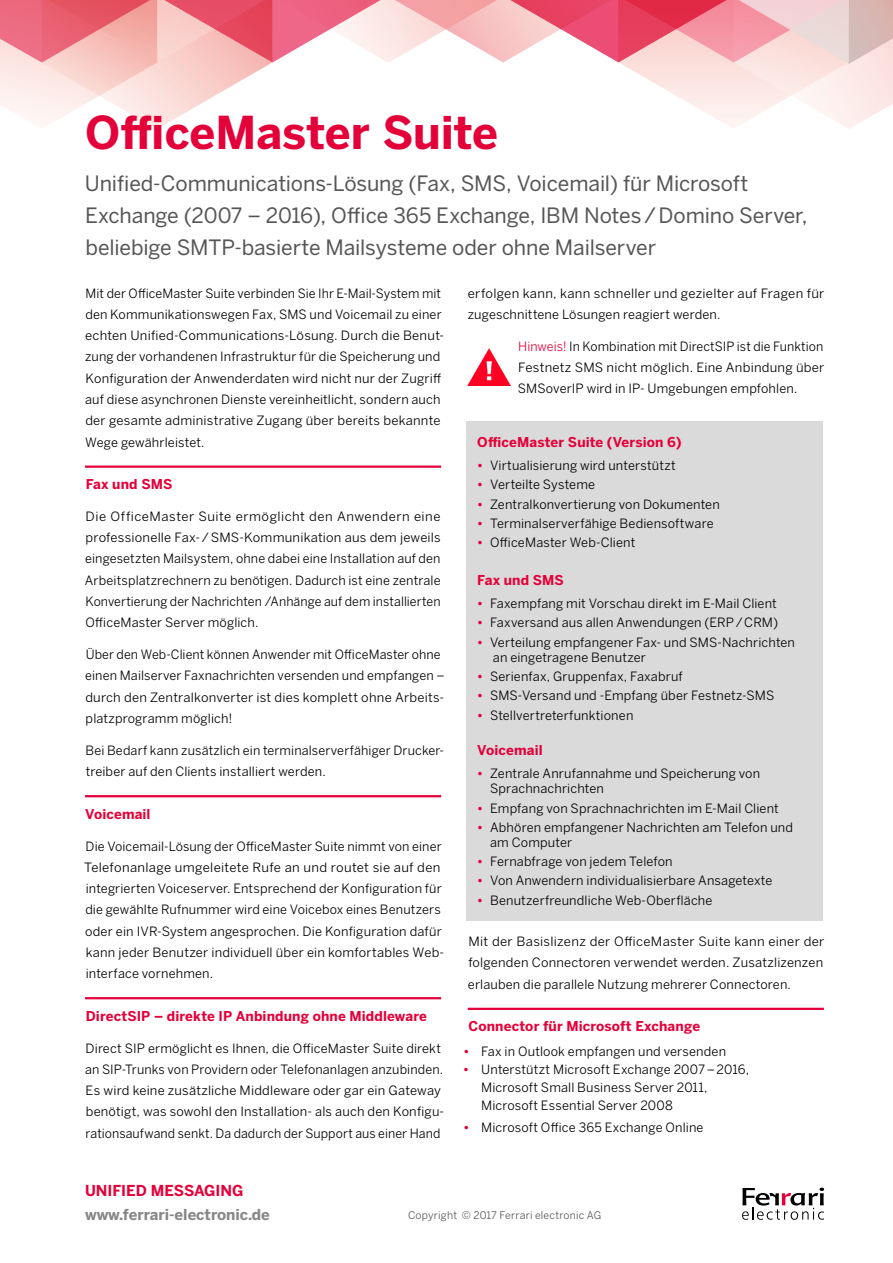
<style>
.page{position:relative;width:893px;height:1263px;background:#fff}
.page>*{position:absolute;margin:0;border:0;box-sizing:border-box;transform-origin:0 0}
.t1{font:700 45px "Benton Sans";letter-spacing:-.005em;color:#e40039}
.t2{font:21px/32px "Benton Sans";letter-spacing:-.005em;color:#565656}
.t3{font:700 15px "Benton Sans";color:#878786}
.t4{font:700 15px "Benton Sans";color:#e40039}
.t5{font:700 13.5px "Benton Sans";letter-spacing:.01em;color:#e40039}
.t6{font:12.75px/21.3px "Benton Sans";letter-spacing:.01em;color:#000}
.t7{font:10.5px "Benton Sans";letter-spacing:.02em;color:#565656}
.s1{color:#e40039}
.s2{font-weight:700;color:#e40039}
</style>
<div class="page">
<svg style="left:0;top:0;width:893px;height:129px"></svg>
<svg style="left:742px;top:1187px;width:82px;height:33px"></svg>
<hr style="left:85px;top:465px;width:356px;height:3px;background:#e40039">
<hr style="left:85px;top:795px;width:356px;height:2px;background:#e40039">
<hr style="left:85px;top:997px;width:356px;height:2px;background:#e40039">
<hr style="left:468px;top:1008px;width:356px;height:2px;background:#e40039">
<img style="left:468px;top:349px;width:42px;height:37px">
<div style="left:467px;top:421px;width:356px;height:500px;background:#dadada"></div>
<h1 class="t1" style="left:85px;top:106px;width:415px">OfficeMaster Suite</h1>
<h2 class="t2" style="left:85px;top:167px;width:724px">Unified-Communications-Lösung (Fax, SMS, Voicemail) für Microsoft<br>Exchange (2007 – 2016), Office 365 Exchange, IBM Notes/Domino Server, beliebige SMTP-basierte Mailsysteme oder ohne Mailserver</h2>
<p class="t6" style="left:85px;top:282px;width:361px">Mit der OfficeMaster Suite verbinden Sie Ihr E-Mail-System mit den Kommunikationswegen Fax, SMS und Voicemail zu einer echten Unified-Communications-Lösung. Durch die Benut&shy;zung der vorhandenen Infrastruktur für die Speicherung und Konfiguration der Anwenderdaten wird nicht nur der Zugriff auf diese asynchronen Dienste vereinheitlicht, sondern auch der gesamte administrative Zugang über bereits bekannte Wege gewährleistet.</p>
<p class="t5" style="left:86px;top:476px;width:88px">Fax und SMS</p>
<p class="t6" style="left:85px;top:505px;width:357px;text-align:justify">Die OfficeMaster Suite ermöglicht den Anwendern eine professionelle Fax-/SMS-Kommunikation aus dem jeweils eingesetzten Mailsystem, ohne dabei eine Installation auf den Arbeitsplatzrechnern zu benötigen. Dadurch ist eine zentrale Konvertierung der Nachrichten /Anhänge auf dem installierten OfficeMaster Server möglich.</p>
<p class="t6" style="left:85px;top:644px;width:361px">Über den Web-Client können Anwender mit OfficeMaster ohne einen Mailserver Faxnachrichten versenden und empfangen – durch den Zentralkonverter ist dies komplett ohne Arbeits&shy;platzprogramm möglich!</p>
<p class="t6" style="left:86px;top:739px;width:360px">Bei Bedarf kann zusätzlich ein terminalserverfähiger Drucker&shy;treiber auf den Clients installiert werden.</p>
<p class="t5" style="left:85px;top:806px;width:67px">Voicemail</p>
<p class="t6" style="left:84px;top:835px;width:362px">Die Voicemail-Lösung der OfficeMaster Suite nimmt von einer Telefonanlage umgeleitete Rufe an und routet sie auf den integrierten Voiceserver. Entsprechend der Konfiguration für die gewählte Rufnummer wird eine Voicebox eines Benutzers oder ein IVR-System angesprochen. Die Konfiguration dafür kann jeder Benutzer individuell über ein komfortables Web&shy;interface vornehmen.</p>
<p class="t5" style="left:86px;top:1008px;width:343px">DirectSIP – direkte IP Anbindung ohne Middleware</p>
<p class="t6" style="left:85px;top:1037px;width:360px">Direct SIP ermöglicht es Ihnen, die OfficeMaster Suite direkt an SIP-Trunks von Providern oder Telefonanlagen anzubinden.<br>Es wird keine zusätzliche Middleware oder gar ein Gateway benötigt, was sowohl den Installation- als auch den Konfigu&shy;rationsaufwand senkt. Da dadurch der Support aus einer Hand</p>
<p class="t6" style="left:468px;top:282px;width:358px">erfolgen kann, kann schneller und gezielter auf Fragen für zugeschnittene Lösungen reagiert werden.</p>
<p class="t6" style="left:518px;top:335px;width:308px;text-align:justify"><span class="s1">Hinweis!</span> In Kombination mit DirectSIP ist die Funktion Festnetz SMS nicht möglich. Eine Anbindung über SMSoverIP wird in IP- Umgebungen empfohlen.</p>
<p class="t5" style="left:477px;top:433px;width:206px">OfficeMaster Suite (Version 6)</p>
<p class="t6" style="left:477px;top:455px;width:200px"><span class="s2">•</span> Virtualisierung wird unterstützt</p>
<p class="t6" style="left:477px;top:474px;width:119px"><span class="s2">•</span> Verteilte Systeme</p>
<p class="t6" style="left:477px;top:493px;width:244px"><span class="s2">•</span> Zentralkonvertierung von Dokumenten</p>
<p class="t6" style="left:477px;top:512px;width:238px"><span class="s2">•</span> Terminalserverfähige Bediensoftware</p>
<p class="t6" style="left:477px;top:532px;width:160px"><span class="s2">•</span> OfficeMaster Web-Client</p>
<p class="t5" style="left:477px;top:572px;width:88px">Fax und SMS</p>
<p class="t6" style="left:477px;top:593px;width:301px"><span class="s2">•</span> Faxempfang mit Vorschau direkt im E-Mail Client</p>
<p class="t6" style="left:477px;top:612px;width:302px"><span class="s2">•</span> Faxversand aus allen Anwendungen (ERP/CRM)</p>
<p class="t6" style="left:493px;top:634px;width:304px;line-height:15px;text-indent:-16px"><span class="s2">•</span> Verteilung empfangener Fax- und SMS-Nachrichten an eingetragene Benutzer</p>
<p class="t6" style="left:477px;top:665px;width:207px"><span class="s2">•</span> Serienfax, Gruppenfax, Faxabruf</p>
<p class="t6" style="left:477px;top:685px;width:299px"><span class="s2">•</span> SMS-Versand und -Empfang über Festnetz-SMS</p>
<p class="t6" style="left:477px;top:704px;width:158px"><span class="s2">•</span> Stellvertreterfunktionen</p>
<p class="t5" style="left:477px;top:742px;width:67px">Voicemail</p>
<p class="t6" style="left:490px;top:766px;width:272px;line-height:15px;text-indent:-13px"><span class="s2">•</span> Zentrale Anrufannahme und Speicherung von<br>Sprachnachrichten</p>
<p class="t6" style="left:477px;top:797px;width:303px"><span class="s2">•</span> Empfang von Sprachnachrichten im E-Mail Client</p>
<p class="t6" style="left:490px;top:819px;width:305px;line-height:15px;text-indent:-13px"><span class="s2">•</span> Abhören empfangener Nachrichten am Telefon und am Computer</p>
<p class="t6" style="left:477px;top:851px;width:197px"><span class="s2">•</span> Fernabfrage von jedem Telefon</p>
<p class="t6" style="left:477px;top:870px;width:297px"><span class="s2">•</span> Von Anwendern individualisierbare Ansagetexte</p>
<p class="t6" style="left:477px;top:889px;width:237px"><span class="s2">•</span> Benutzerfreundliche Web-Oberfläche</p>
<p class="t6" style="left:468px;top:931px;width:358px;text-align:justify">Mit der Basislizenz der OfficeMaster Suite kann einer der folgenden Connectoren verwendet werden. Zusatzlizenzen erlauben die parallele Nutzung mehrerer Connectoren.</p>
<p class="t5" style="left:468px;top:1018px;width:233px">Connector für Microsoft Exchange</p>
<p class="t6" style="left:464px;top:1041px;width:264px"><span class="s2">•</span> Fax in Outlook empfangen und versenden</p>
<p class="t6" style="left:481px;top:1060px;width:270px;line-height:18px;text-indent:-18px"><span class="s2">•</span> Unterstützt Microsoft Exchange 2007–2016,<br>Microsoft Small Business Server 2011,<br>Microsoft Essential Server 2008</p>
<p class="t6" style="left:464px;top:1117px;width:241px"><span class="s2">•</span> Microsoft Office 365 Exchange Online</p>
<p class="t4" style="left:85px;top:1182px;width:160px">UNIFIED MESSAGING</p>
<p class="t3" style="left:85px;top:1206px;width:186px">www.ferrari-electronic.de</p>
<p class="t7" style="left:408px;top:1209px;width:195px">Copyright © 2017 Ferrari electronic AG</p>
</div>
